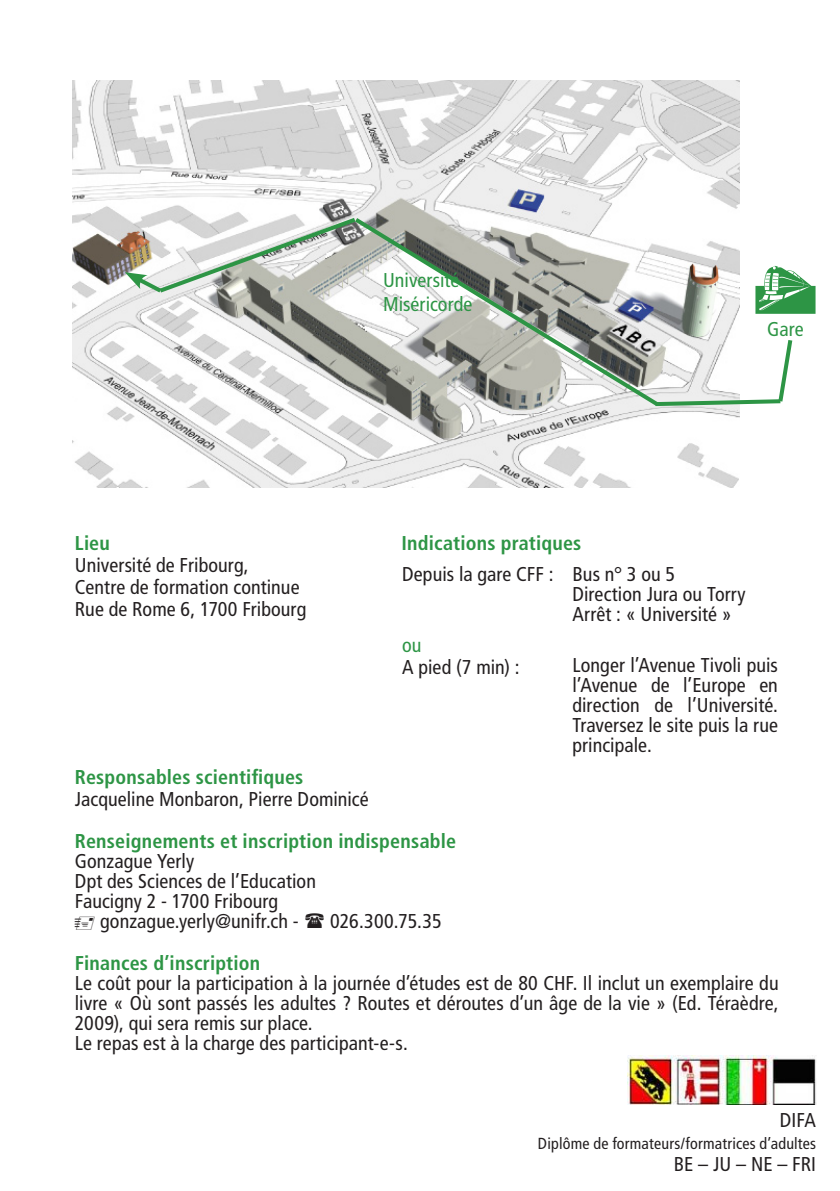
<style>
.page{position:relative;width:840px;height:1191px;background:#fff}
.page>*{position:absolute;margin:0;border:0;box-sizing:border-box;transform-origin:0 0}
.t1{font:condensed 20px/20px "Frutiger LT Std";letter-spacing:.005em;color:#231f20;text-align:justify}
.t2{font:700 condensed 20px "Frutiger LT Std";letter-spacing:.01em;color:#2d9545}
.t3{font:condensed 20px "Frutiger LT Std";letter-spacing:.005em;color:#2d9545}
.t4{font:condensed 16px "Frutiger LT Std";letter-spacing:.015em;color:#231f20}
</style>
<div class="page">
<img style="left:72px;top:80px;width:667px;height:408px">
<svg style="left:662px;top:336px;width:131px;height:72px"></svg>
<svg style="left:350px;top:214px;width:312px;height:195px"></svg>
<svg style="left:125px;top:215px;width:234px;height:81px"></svg>
<img style="left:627px;top:1055px;width:188px;height:49px">
<p class="t3" style="left:383px;top:269px;width:78px">Université</p>
<p class="t3" style="left:383px;top:293px;width:91px">Miséricorde</p>
<p class="t3" style="left:766px;top:317px;width:38px">Gare</p>
<p class="t2" style="left:75px;top:531px;width:36px">Lieu</p>
<p class="t1" style="left:75px;top:555px;width:175px">Université de Fribourg,</p>
<p class="t1" style="left:75px;top:577px;width:226px">Centre de formation continue</p>
<p class="t1" style="left:75px;top:599px;width:233px">Rue de Rome 6, 1700 Fribourg</p>
<p class="t2" style="left:401px;top:531px;width:181px">Indications pratiques</p>
<p class="t1" style="left:402px;top:564px;width:153px">Depuis la gare CFF :</p>
<p class="t1" style="left:572px;top:564px;width:104px">Bus n° 3 ou 5</p>
<p class="t1" style="left:572px;top:584px;width:175px">Direction Jura ou Torry</p>
<p class="t1" style="left:572px;top:604px;width:161px">Arrêt : « Université »</p>
<p class="t3" style="left:402px;top:634px;width:21px">ou</p>
<p class="t1" style="left:402px;top:657px;width:119px">A pied (7 min) :</p>
<p class="t1" style="left:572px;top:655px;width:207px">Longer l’Avenue Tivoli puis l’Avenue de l’Europe en direction de l’Université.<br>Traversez le site puis la rue principale.</p>
<p class="t2" style="left:75px;top:765px;width:230px">Responsables scientifiques</p>
<p class="t1" style="left:75px;top:789px;width:295px">Jacqueline Monbaron, Pierre Dominicé</p>
<p class="t2" style="left:75px;top:829px;width:382px">Renseignements et inscription indispensable</p>
<p class="t1" style="left:75px;top:851px;width:121px">Gonzague Yerly</p>
<p class="t1" style="left:75px;top:871px;width:242px">Dpt des Sciences de l’Education</p>
<p class="t1" style="left:75px;top:891px;width:205px">Faucigny 2 - 1700 Fribourg</p>
<p class="t1" style="left:100px;top:911px;width:200px">gonzague.yerly@unifr.ch -</p>
<p class="t1" style="left:330px;top:911px;width:113px">026.300.75.35</p>
<p class="t2" style="left:75px;top:951px;width:187px">Finances d’inscription</p>
<p class="t1" style="left:75px;top:973px;width:705px">Le coût pour la participation à la journée d’études est de 80 CHF. Il inclut un exemplaire du livre « Où sont passés les adultes ? Routes et déroutes d’un âge de la vie » (Ed. Téraèdre, 2009), qui sera remis sur place.</p>
<p class="t1" style="left:75px;top:1033px;width:334px">Le repas est à la charge des participant-e-s.</p>
<p class="t1" style="left:779px;top:1110px;width:38px">DIFA</p>
<p class="t4" style="left:537px;top:1134px;width:279px">Diplôme de formateurs/formatrices d’adultes</p>
<p class="t1" style="left:673px;top:1154px;width:144px">BE – JU – NE – FRI</p>
</div>
